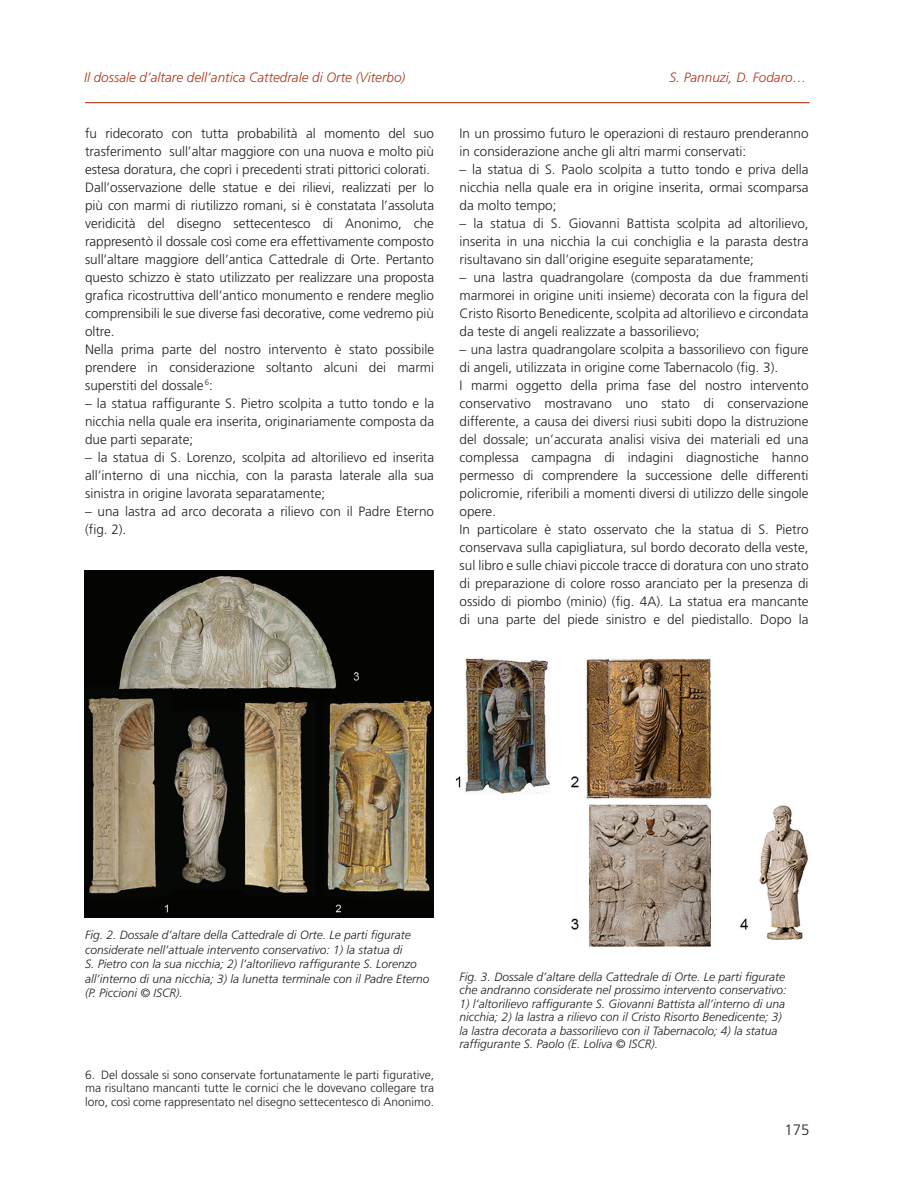
<style>
.page{position:relative;width:915px;height:1191px;background:#fff}
.page>*{position:absolute;margin:0;border:0;box-sizing:border-box;transform-origin:0 0}
.t1{font:300 15px "Frutiger LT Std";color:#231f20}
.t2{font:300 13.5px/18px "Frutiger LT Std";color:#231f20;text-align:justify}
.t3{font:italic 300 13.5px "Frutiger LT Std";color:#ad371a}
.t4{font:italic 300 12px/14.4px "Frutiger LT Std";color:#231f20}
.t5{font:300 12px/13.5px "Frutiger LT Std";color:#231f20;text-align:justify}
</style>
<div class="page">
<hr style="left:85px;top:102px;width:724px;height:1px;background:#ad371a">
<img style="left:84px;top:570px;width:350px;height:347px">
<img style="left:455px;top:658px;width:353px;height:289px">
<p class="t3" style="left:84px;top:70px;width:323px">Il dossale d’altare dell’antica Cattedrale di Orte (Viterbo)</p>
<p class="t3" style="left:669px;top:70px;width:138px">S. Pannuzi, D. Fodaro…</p>
<p class="t2" style="left:85px;top:124px;width:350px;text-align:left">fu ridecorato con tutta probabilità al momento del suo trasferimento sull’altar maggiore con una nuova e molto più estesa doratura, che coprì i precedenti strati pittorici colorati.<br>Dall’osservazione delle statue e dei rilievi, realizzati per lo più con marmi di riutilizzo romani, si è constatata l’assoluta veridicità del disegno settecentesco di Anonimo, che rappresentò il dossale così come era effettivamente composto sull’altare maggiore dell’antica Cattedrale di Orte. Pertanto questo schizzo è stato utilizzato per realizzare una proposta grafica ricostruttiva dell’antico monumento e rendere meglio comprensibili le sue diverse fasi decorative, come vedremo più oltre.<br>Nella prima parte del nostro intervento è stato possibile prendere in considerazione soltanto alcuni dei marmi superstiti del dossale<sup>6</sup>:</p>
<p class="t2" style="left:85px;top:394px;width:350px">– la statua raffigurante S. Pietro scolpita a tutto tondo e la nicchia nella quale era inserita, originariamente composta da due parti separate;</p>
<p class="t2" style="left:85px;top:448px;width:350px">– la statua di S. Lorenzo, scolpita ad altorilievo ed inserita all’interno di una nicchia, con la parasta laterale alla sua sinistra in origine lavorata separatamente;</p>
<p class="t2" style="left:85px;top:502px;width:350px">– una lastra ad arco decorata a rilievo con il Padre Eterno (fig. 2).</p>
<p class="t2" style="left:459px;top:124px;width:350px">In un prossimo futuro le operazioni di restauro prenderanno in considerazione anche gli altri marmi conservati:</p>
<p class="t2" style="left:459px;top:160px;width:350px">– la statua di S. Paolo scolpita a tutto tondo e priva della nicchia nella quale era in origine inserita, ormai scomparsa da molto tempo;</p>
<p class="t2" style="left:459px;top:214px;width:350px">– la statua di S. Giovanni Battista scolpita ad altorilievo, inserita in una nicchia la cui conchiglia e la parasta destra risultavano sin dall’origine eseguite separatamente;</p>
<p class="t2" style="left:459px;top:268px;width:350px">– una lastra quadrangolare (composta da due frammenti marmorei in origine uniti insieme) decorata con la figura del Cristo Risorto Benedicente, scolpita ad altorilievo e circondata da teste di angeli realizzate a bassorilievo;</p>
<p class="t2" style="left:459px;top:340px;width:350px;text-align:left">– una lastra quadrangolare scolpita a bassorilievo con figure di angeli, utilizzata in origine come Tabernacolo (fig. 3).<br>I marmi oggetto della prima fase del nostro intervento conservativo mostravano uno stato di conservazione differente, a causa dei diversi riusi subiti dopo la distruzione del dossale; un’accurata analisi visiva dei materiali ed una complessa campagna di indagini diagnostiche hanno permesso di comprendere la successione delle differenti policromie, riferibili a momenti diversi di utilizzo delle singole opere.<br>In particolare è stato osservato che la statua di S. Pietro conservava sulla capigliatura, sul bordo decorato della veste, sul libro e sulle chiavi piccole tracce di doratura con uno strato di preparazione di colore rosso aranciato per la presenza di ossido di piombo (minio) (fig. 4A). La statua era mancante di una parte del piede sinistro e del piedistallo. Dopo la</p>
<p class="t4" style="left:85px;top:928px;width:346px">Fig. 2. Dossale d’altare della Cattedrale di Orte. Le parti figurate considerate nell’attuale intervento conservativo: 1) la statua di<br>S. Pietro con la sua nicchia; 2) l’altorilievo raffigurante S. Lorenzo all’interno di una nicchia; 3) la lunetta terminale con il Padre Eterno (P. Piccioni © ISCR).</p>
<p class="t5" style="left:85px;top:1068px;width:350px">6. Del dossale si sono conservate fortunatamente le parti figurative, ma risultano mancanti tutte le cornici che le dovevano collegare tra loro, così come rappresentato nel disegno settecentesco di Anonimo.</p>
<p class="t4" style="left:459px;top:970px;width:328px;line-height:13.5px">Fig. 3. Dossale d’altare della Cattedrale di Orte. Le parti figurate che andranno considerate nel prossimo intervento conservativo:</p>
<p class="t4" style="left:459px;top:997px;width:327px;line-height:13.5px">1) l’altorilievo raffigurante S. Giovanni Battista all’interno di una nicchia; 2) la lastra a rilievo con il Cristo Risorto Benedicente; 3) la lastra decorata a bassorilievo con il Tabernacolo; 4) la statua raffigurante S. Paolo (E. Loliva © ISCR).</p>
<p class="t1" style="left:784px;top:1121px;width:27px">175</p>
</div>
